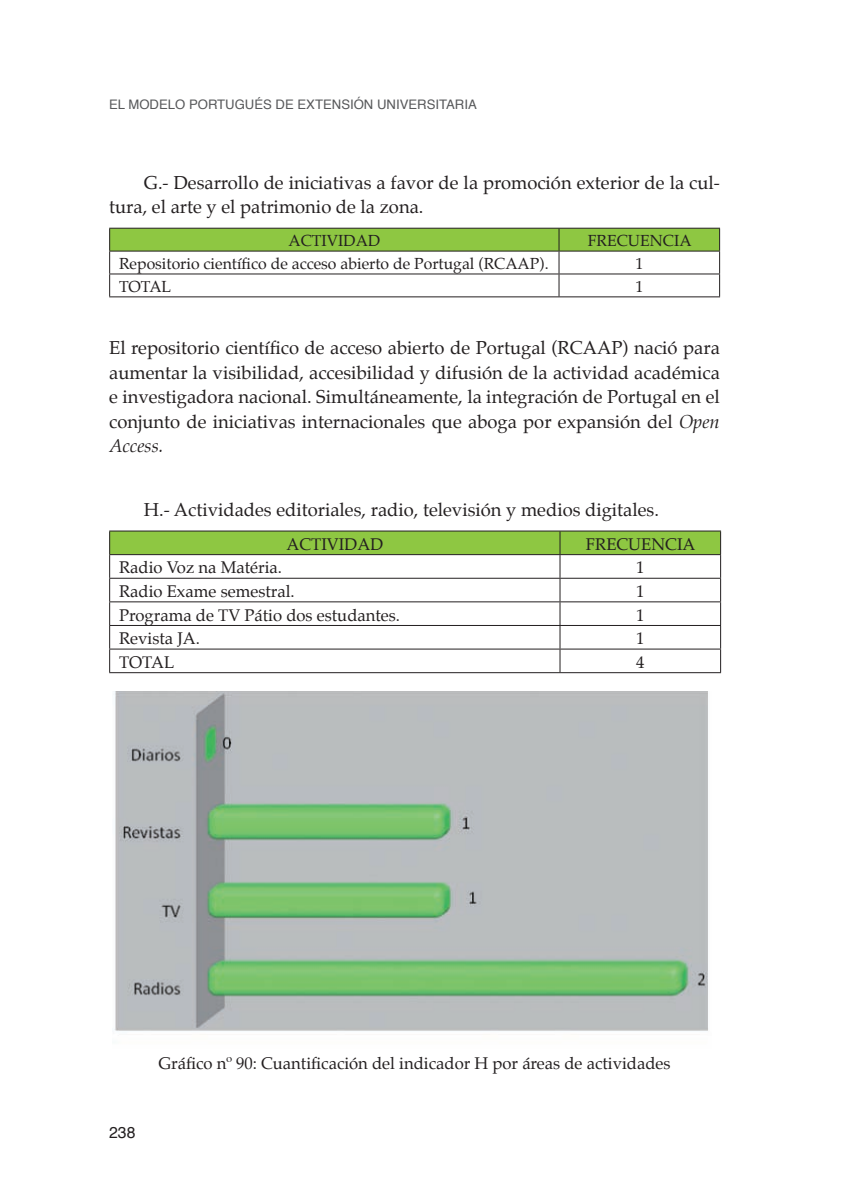
<style>
.page{position:relative;width:844px;height:1191px;background:#fff}
.page>*{position:absolute;margin:0;border:0;box-sizing:border-box;transform-origin:0 0}
.t1{font:18.38px/24.5px "Palatino";color:#231f20}
.t2{font:16.62px "Palatino";color:#231f20}
.t3{font:15.75px "Palatino";color:#231f20}
.t4{font:15.75px "Helvetica";color:#231f20}
.t5{font:13.12px "Helvetica";color:#57585a}
.s1{font-style:italic}
</style>
<div class="page">
<svg style="left:109px;top:228px;width:611px;height:68px"></svg>
<hr style="left:109px;top:296px;width:450px;height:1px;background:#231f20">
<hr style="left:559px;top:296px;width:160px;height:1px;background:#231f20">
<hr style="left:109px;top:530px;width:451px;height:1px;background:#231f20">
<hr style="left:560px;top:530px;width:160px;height:1px;background:#231f20">
<svg style="left:109px;top:531px;width:612px;height:141px"></svg>
<hr style="left:109px;top:672px;width:451px;height:1px;background:#231f20">
<hr style="left:560px;top:672px;width:160px;height:1px;background:#231f20">
<img style="left:114px;top:691px;width:594px;height:340px">
<p class="t5" style="left:109px;top:94px;width:369px">EL MODELO PORTUGUÉS DE EXTENSIÓN UNIVERSITARIA</p>
<p class="t1" style="left:109px;top:170px;width:612px;text-indent:35px">G.- Desarrollo de iniciativas a favor de la promoción exterior de la cul&shy;tura, el arte y el patrimonio de la zona.</p>
<p class="t3" style="left:288px;top:228px;width:93px">ACTIVIDAD</p>
<p class="t3" style="left:587px;top:228px;width:105px">FRECUENCIA</p>
<p class="t3" style="left:119px;top:250px;width:431px">Repositorio científico de acceso abierto de Portugal (RCAAP).</p>
<p class="t3" style="left:635px;top:250px;width:9px">1</p>
<p class="t3" style="left:119px;top:273px;width:54px">TOTAL</p>
<p class="t3" style="left:635px;top:273px;width:9px">1</p>
<p class="t1" style="left:109px;top:335px;width:612px;text-align:justify">El repositorio científico de acceso abierto de Portugal (RCAAP) nació para aumentar la visibilidad, accesibilidad y difusión de la actividad académica e investigadora nacional. Simultáneamente, la integración de Portugal en el conjunto de iniciativas internacionales que aboga por expansión del <span class="s1">Open Access.</span></p>
<p class="t1" style="left:144px;top:497px;width:516px">H.- Actividades editoriales, radio, televisión y medios digitales.</p>
<p class="t2" style="left:286px;top:530px;width:98px">ACTIVIDAD</p>
<p class="t2" style="left:585px;top:530px;width:111px">FRECUENCIA</p>
<p class="t2" style="left:119px;top:554px;width:164px">Radio Voz na Matéria.</p>
<p class="t2" style="left:636px;top:554px;width:10px">1</p>
<p class="t2" style="left:119px;top:577px;width:177px">Radio Exame semestral.</p>
<p class="t2" style="left:636px;top:577px;width:10px">1</p>
<p class="t2" style="left:119px;top:601px;width:282px">Programa de TV Pátio dos estudantes.</p>
<p class="t2" style="left:636px;top:601px;width:10px">1</p>
<p class="t2" style="left:119px;top:624px;width:82px">Revista JA.</p>
<p class="t2" style="left:636px;top:624px;width:10px">1</p>
<p class="t2" style="left:119px;top:648px;width:57px">TOTAL</p>
<p class="t2" style="left:636px;top:648px;width:10px">4</p>
<p class="t4" style="left:109px;top:1120px;width:28px">238</p>
<p class="t2" style="left:158px;top:1049px;width:513px">Gráfico nº 90: Cuantificación del indicador H por áreas de actividades</p>
</div>
